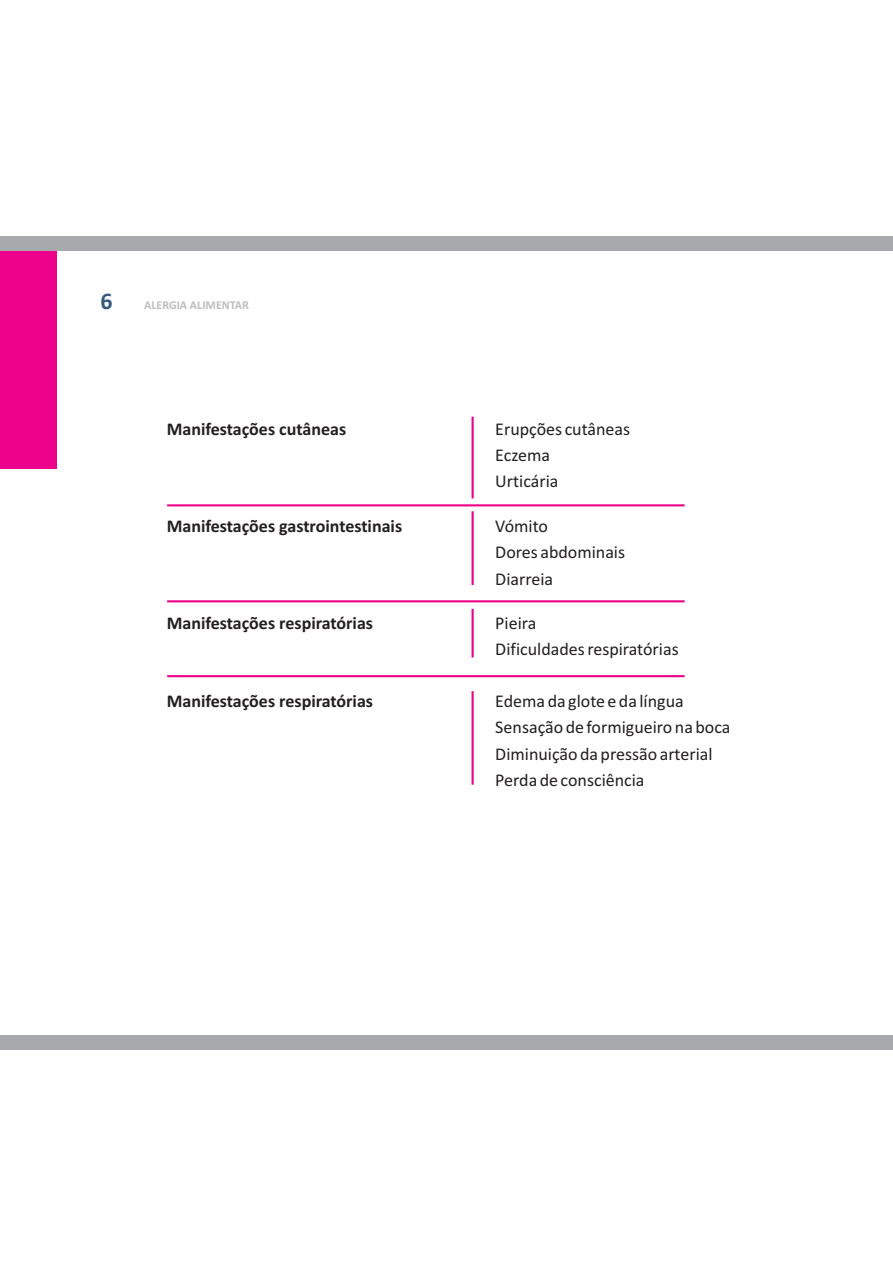
<style>
.page{position:relative;width:893px;height:1263px;background:#fff}
.page>*{position:absolute;margin:0;border:0;box-sizing:border-box;transform-origin:0 0}
.t1{font:700 24px "Calibri";color:#345a7d}
.t2{font:18px/26.4px "Calibri";color:#231f20}
.t3{font:700 18px "Calibri";color:#231f20}
.t4{font:700 12px "Calibri";color:#bcbdc0}
</style>
<div class="page">
<hr style="left:167px;top:504px;width:518px;height:2px;background:#ed028c">
<hr style="left:167px;top:600px;width:518px;height:2px;background:#ed028c">
<hr style="left:167px;top:675px;width:518px;height:2px;background:#ed028c">
<hr style="left:472px;top:417px;width:2px;height:81px;background:#ed028c">
<hr style="left:472px;top:511px;width:2px;height:74px;background:#ed028c">
<hr style="left:472px;top:609px;width:2px;height:48px;background:#ed028c">
<hr style="left:472px;top:691px;width:2px;height:94px;background:#ed028c">
<div style="left:0;top:250px;width:56px;height:219px;background:#ed028c"></div>
<div style="left:0;top:1035px;width:893px;height:14px;background:#a8a9ad"></div>
<div style="left:0;top:236px;width:893px;height:14px;background:#a8a9ad"></div>
<h1 class="t1" style="left:100px;top:290px;width:14px">6</h1>
<p class="t4" style="left:144px;top:300px;width:106px">ALERGIA ALIMENTAR</p>
<p class="t3" style="left:167px;top:421px;width:181px">Manifestações cutâneas</p>
<p class="t3" style="left:167px;top:518px;width:237px">Manifestações gastrointestinais</p>
<p class="t3" style="left:167px;top:615px;width:208px">Manifestações respiratórias</p>
<p class="t3" style="left:167px;top:693px;width:208px">Manifestações respiratórias</p>
<p class="t2" style="left:495px;top:417px;width:136px">Erupções cutâneas<br>Eczema<br>Urticária</p>
<p class="t2" style="left:495px;top:514px;width:131px">Vómito<br>Dores abdominais<br>Diarreia</p>
<p class="t2" style="left:495px;top:611px;width:185px">Pieira<br>Dificuldades respiratórias</p>
<p class="t2" style="left:495px;top:689px;width:237px">Edema da glote e da língua<br>Sensação de formigueiro na boca<br>Diminuição da pressão arterial<br>Perda de consciência</p>
</div>
